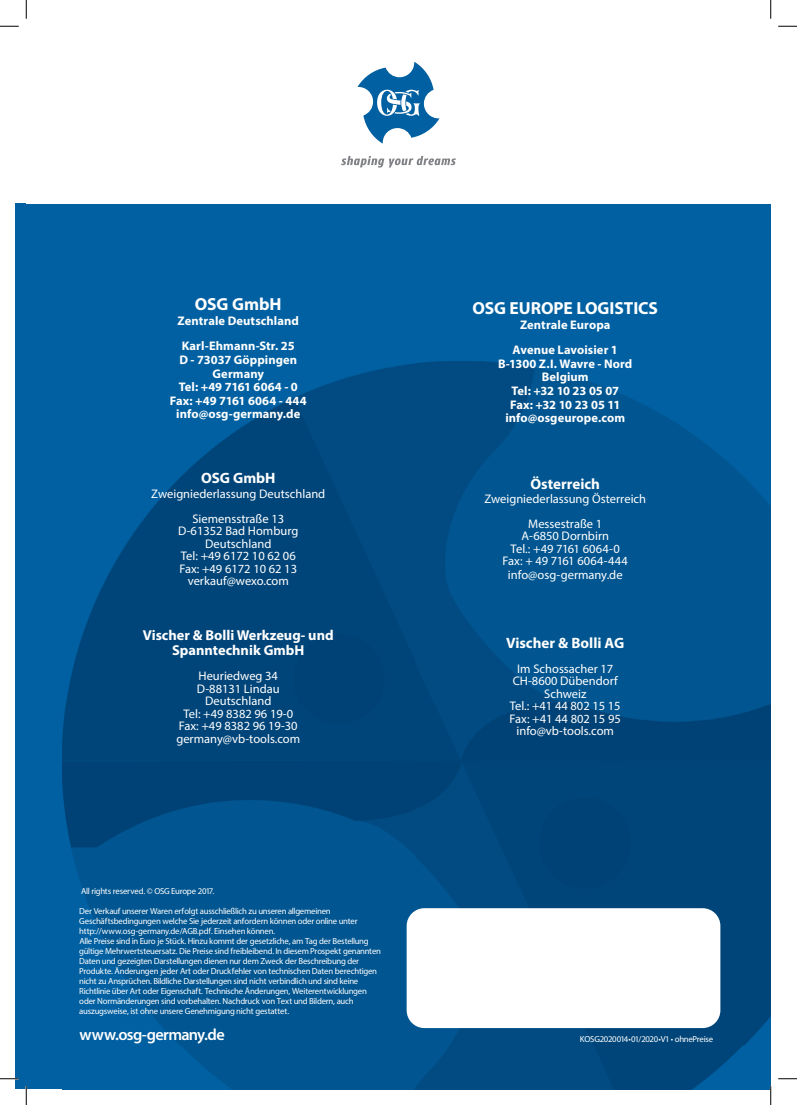
<style>
.page{position:relative;width:797px;height:1105px;background:#fff}
.page>*{position:absolute;margin:0;border:0;box-sizing:border-box;transform-origin:0 0}
.t1{font:700 17.5px "Myriad Pro";letter-spacing:-.005em;color:#fff}
.t2{font:600 16.25px "Myriad Pro";letter-spacing:-.04em;color:#fff}
.t3{font:700 15px "Myriad Pro";color:#fff}
.t4{font:700 14.38px/15px "Myriad Pro";color:#fff;text-align:center}
.t5{font:12.5px/12.5px "Myriad Pro";color:#fff;text-align:center}
.t6{font:700 12.5px/13.6px "Myriad Pro";letter-spacing:.005em;color:#fff;text-align:center}
.t7{font:8.75px/10px "Myriad Pro";letter-spacing:-.03em;color:#fff}
</style>
<div class="page">
<div style="left:16px;top:203px;width:754px;height:886px;background:#0160a1"></div>
<img style="left:62px;top:361px;width:708px;height:728px">
<svg style="left:357px;top:62px;width:82px;height:82px"></svg>
<svg style="left:341px;top:156px;width:115px;height:12px"></svg>
<div style="left:406px;top:908px;width:314px;height:120px;background:#fff;border-radius:18px"></div>
<svg style="left:0;top:25px;width:19px;height:2px"></svg>
<svg style="left:778px;top:25px;width:19px;height:2px"></svg>
<svg style="left:0;top:1078px;width:19px;height:1px"></svg>
<svg style="left:778px;top:1078px;width:19px;height:1px"></svg>
<svg style="left:25px;top:0;width:2px;height:19px"></svg>
<svg style="left:25px;top:1086px;width:2px;height:19px"></svg>
<svg style="left:770px;top:0;width:1px;height:19px"></svg>
<svg style="left:770px;top:1086px;width:1px;height:19px"></svg>
<h1 class="t1" style="left:195px;top:293px;width:88px">OSG GmbH</h1>
<h3 class="t6" style="left:178px;top:308px;width:123px;line-height:25px">Zentrale Deutschland<br>Karl-Ehmann-Str. 25</h3>
<h3 class="t6" style="left:170px;top:352px;width:138px">D - 73037 Göppingen<br>Germany<br>Tel: +49 7161 6064 - 0<br>Fax: +49 7161 6064 - 444</h3>
<h3 class="t6" style="left:176px;top:406px;width:125px">info@osg-germany.de</h3>
<h3 class="t3" style="left:201px;top:468px;width:76px">OSG GmbH</h3>
<h3 class="t5" style="left:151px;top:481px;width:175px;line-height:25px">Zweigniederlassung Deutschland<br>Siemensstraße 13</h3>
<h3 class="t5" style="left:178px;top:524px;width:121px">D-61352 Bad Homburg<br>Deutschland<br>Tel: +49 6172 10 62 06<br>Fax: +49 6172 10 62 13 verkauf@wexo.com</h3>
<h3 class="t4" style="left:143px;top:627px;width:192px">Vischer &amp; Bolli Werkzeug- und<br>Spanntechnik GmbH</h3>
<h3 class="t5" style="left:176px;top:669px;width:125px">Heuriedweg 34<br>D-88131 Lindau<br>Deutschland<br>Tel: +49 8382 96 19-0<br>Fax: +49 8382 96 19-30 germany@vb-tools.com</h3>
<h1 class="t1" style="left:472px;top:296px;width:187px">OSG EUROPE LOGISTICS</h1>
<h3 class="t6" style="left:512px;top:312px;width:107px;line-height:25px">Zentrale Europa<br>Avenue Lavoisier 1</h3>
<h3 class="t6" style="left:498px;top:356px;width:136px">B-1300 Z.I. Wavre - Nord<br>Belgium<br>Tel: +32 10 23 05 07<br>Fax: +32 10 23 05 11 info@osgeurope.com</h3>
<h3 class="t3" style="left:530px;top:474px;width:71px">Österreich</h3>
<h3 class="t5" style="left:484px;top:486px;width:163px;line-height:25px">Zweigniederlassung Österreich<br>Messestraße 1</h3>
<h3 class="t5" style="left:502px;top:529px;width:127px">A-6850 Dornbirn<br>Tel.: +49 7161 6064-0<br>Fax: + 49 7161 6064-444</h3>
<h3 class="t5" style="left:508px;top:568px;width:116px">info@osg-germany.de</h3>
<h3 class="t3" style="left:506px;top:633px;width:120px">Vischer &amp; Bolli AG</h3>
<h3 class="t5" style="left:509px;top:662px;width:113px">Im Schossacher 17<br>CH-8600 Dübendorf<br>Schweiz<br>Tel.: +41 44 802 15 15<br>Fax: +41 44 802 15 95 info@vb-tools.com</h3>
<p class="t7" style="left:81px;top:886px;width:134px">All rights reserved. © OSG Europe 2017.</p>
<p class="t7" style="left:79px;top:906px;width:303px">Der Verkauf unserer Waren erfolgt ausschließlich zu unseren allgemeinen Geschäftsbedingungen welche Sie jederzeit anfordern können oder online unter http://www.osg-germany.de/AGB.pdf. Einsehen können.<br>Alle Preise sind in Euro je Stück. Hinzu kommt der gesetzliche, am Tag der Bestellung gültige Mehrwertsteuersatz. Die Preise sind freibleibend. In diesem Prospekt genannten Daten und gezeigten Darstellungen dienen nur dem Zweck der Beschreibung der Produkte. Änderungen jeder Art oder Druckfehler von technischen Daten berechtigen nicht zu Ansprüchen. Bildliche Darstellungen sind nicht verbindlich und sind keine Richtlinie über Art oder Eigenschaft. Technische Änderungen, Weiterentwicklungen oder Normänderungen sind vorbehalten. Nachdruck von Text und Bildern, auch auszugsweise, ist ohne unsere Genehmigung nicht gestattet.</p>
<h2 class="t2" style="left:79px;top:1024px;width:147px">www.osg-germany.de</h2>
<p class="t7" style="left:580px;top:1034px;width:135px">KOSG2020014•01/2020•V1 • ohnePreise</p>
</div>
